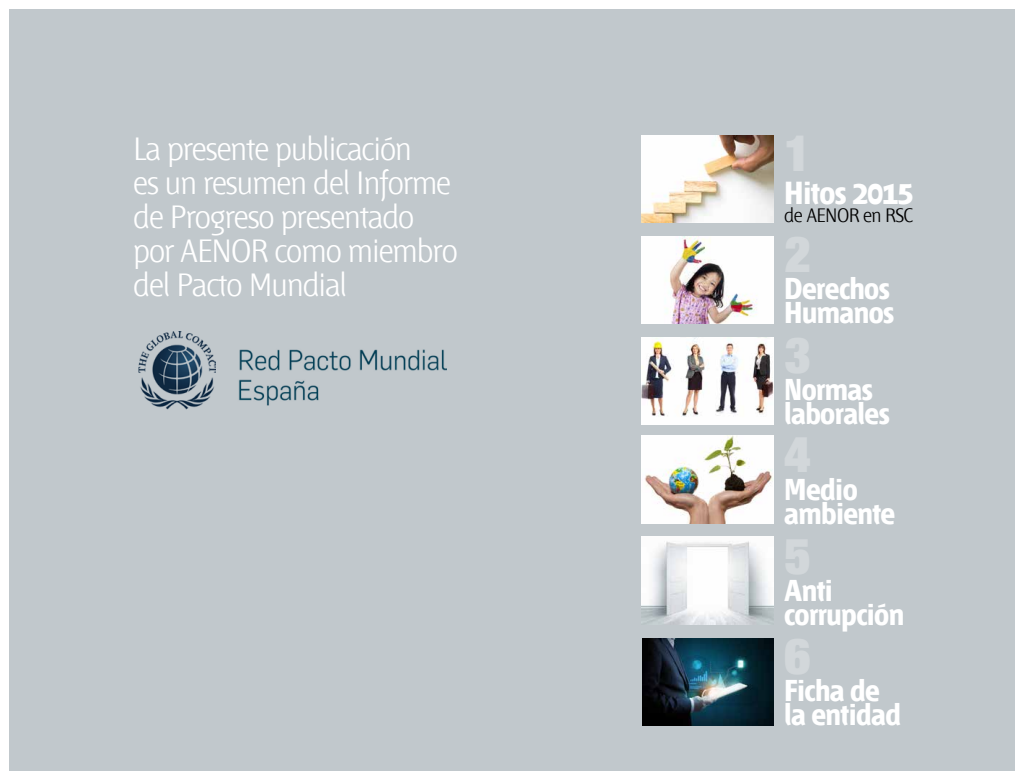
<style>
.page{position:relative;width:1024px;height:780px;background:#fff}
.page>*{position:absolute;margin:0;border:0;box-sizing:border-box;transform-origin:0 0}
.t1{font:32px/34px "AENOR Fontana ND";letter-spacing:-.03em;color:#fff}
.t2{font:700 31.7px "AENOR Fontana ND";letter-spacing:-.02em;color:#fff}
.t3{font:700 30px/24px "AENOR Fontana ND";letter-spacing:-.02em;color:#fff}
.t4{font:19.3px "AENOR Fontana ND";letter-spacing:-.03em;color:#000}
</style>
<div class="page">
<div style="left:4px;top:4px;width:1016px;height:772px;background:#c1c8cc"></div>
<div style="left:0;top:0;width:1024px;height:780px;border:9px solid #fff"></div>
<img style="left:238px;top:349px;width:209px;height:57px">
<img style="left:138px;top:331px;width:77px;height:79px">
<img style="left:641px;top:135px;width:133px;height:88px">
<img style="left:641px;top:436px;width:133px;height:87px">
<img style="left:642px;top:236px;width:131px;height:87px">
<img style="left:641px;top:537px;width:133px;height:87px">
<img style="left:641px;top:337px;width:133px;height:88px">
<img style="left:642px;top:638px;width:131px;height:88px">
<p class="t1" style="left:133px;top:134px;width:326px">La presente publicación<br>es un resumen del Informe de Progreso presentado por AENOR como miembro del Pacto Mundial</p>
<p class="t2" style="left:784px;top:178px;width:131px">Hitos 2015</p>
<p class="t4" style="left:784px;top:206px;width:130px">de AENOR en RSC</p>
<p class="t3" style="left:784px;top:278px;width:112px">Derechos<br>Humanos</p>
<p class="t3" style="left:784px;top:380px;width:107px">Normas laborales</p>
<p class="t3" style="left:784px;top:479px;width:113px">Medio ambiente</p>
<p class="t3" style="left:784px;top:580px;width:122px">Anti corrupción</p>
<p class="t3" style="left:784px;top:680px;width:118px">Ficha de la entidad</p>
</div>
